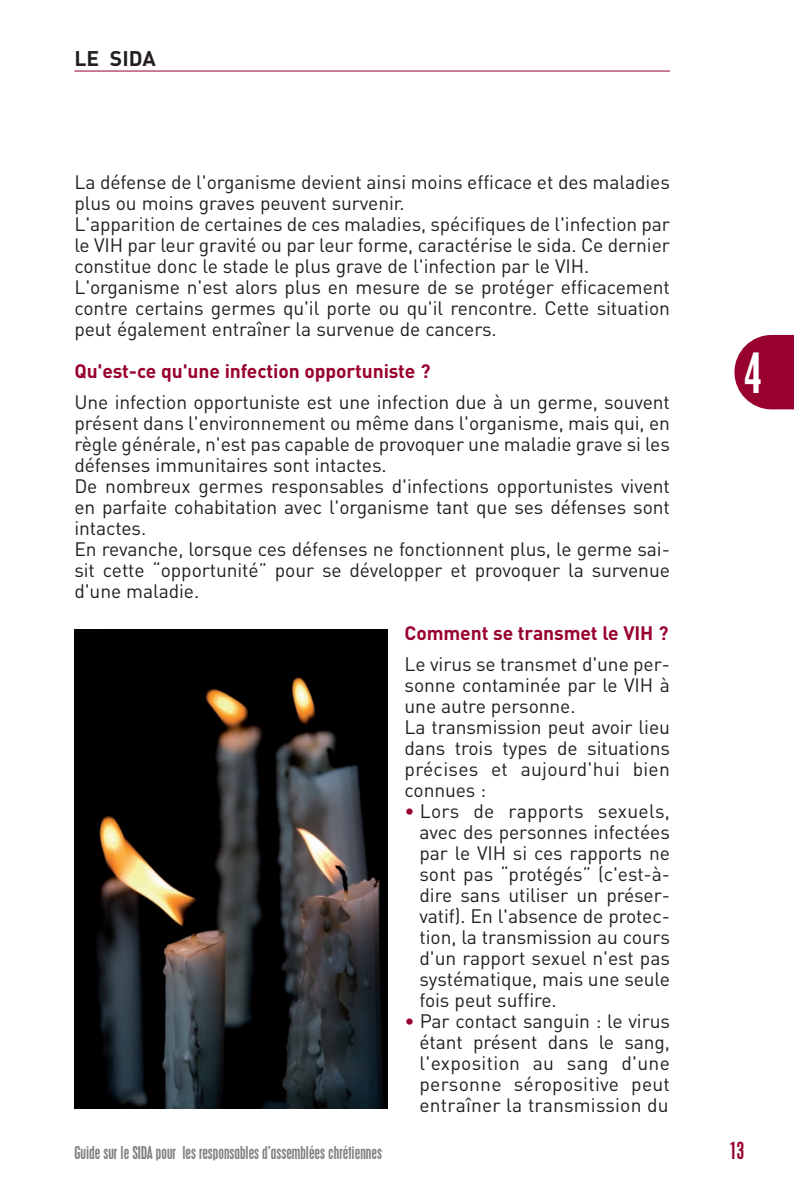
<style>
.page{position:relative;width:794px;height:1191px;background:#fff}
.page>*{position:absolute;margin:0;border:0;box-sizing:border-box;transform-origin:0 0}
.t1{font:condensed 49px "Placard";color:#fff}
.t2{font:700 21px "DIN";color:#231f20}
.t3{font:condensed 21px "Placard";color:#98012d}
.t4{font:19.25px/21px "DIN";letter-spacing:-.005em;color:#231f20}
.t5{font:700 19.25px "DIN";letter-spacing:-.005em;color:#98012d}
.t6{font:condensed 15.75px "Placard";color:#808285}
.s1{color:#98012d}
</style>
<div class="page">
<svg style="left:734px;top:335px;width:60px;height:74px"></svg>
<hr style="left:74px;top:71px;width:596px;height:1px;background:#98012d">
<img style="left:74px;top:629px;width:313px;height:479px">
<p class="t2" style="left:74px;top:51px;width:83px">LE SIDA</p>
<p class="t4" style="left:74px;top:173px;width:597px">La défense de l'organisme devient ainsi moins efficace et des maladies plus ou moins graves peuvent survenir.<br>L'apparition de certaines de ces maladies, spécifiques de l'infection par le VIH par leur gravité ou par leur forme, caractérise le sida. Ce dernier constitue donc le stade le plus grave de l'infection par le VIH.<br>L'organisme n'est alors plus en mesure de se protéger efficacement contre certains germes qu'il porte ou qu'il rencontre. Cette situation peut également entraîner la survenue de cancers.</p>
<p class="t5" style="left:74px;top:364px;width:357px">Qu'est-ce qu'une infection opportuniste ?</p>
<p class="t4" style="left:74px;top:393px;width:597px">Une infection opportuniste est une infection due à un germe, souvent présent dans l'environnement ou même dans l'organisme, mais qui, en règle générale, n'est pas capable de provoquer une maladie grave si les défenses immunitaires sont intactes.<br>De nombreux germes responsables d'infections opportunistes vivent en parfaite cohabitation avec l'organisme tant que ses défenses sont intactes.<br>En revanche, lorsque ces défenses ne fonctionnent plus, le germe sai&shy;sit cette “opportunité” pour se développer et provoquer la survenue d'une maladie.</p>
<p class="t5" style="left:404px;top:626px;width:265px">Comment se transmet le VIH ?</p>
<p class="t4" style="left:404px;top:655px;width:267px">Le virus se transmet d'une per&shy;sonne contaminée par le VIH à une autre personne.<br>La transmission peut avoir lieu dans trois types de situations précises et aujourd'hui bien connues :</p>
<p class="t4" style="left:419px;top:802px;width:252px;text-align:justify;text-indent:-15px"><span class="s1">•</span> Lors de rapports sexuels, avec des personnes infectées par le VIH si ces rapports ne sont pas “protégés” (c'est-à&shy;dire sans utiliser un préser&shy;vatif). En l'absence de protec&shy;tion, la transmission au cours d'un rapport sexuel n'est pas systématique, mais une seule fois peut suffire.</p>
<p class="t4" style="left:419px;top:1012px;width:252px;text-align:justify;text-indent:-15px"><span class="s1">•</span> Par contact sanguin : le virus étant présent dans le sang, l'exposition au sang d'une personne séropositive peut entraîner la transmission du</p>
<h1 class="t1" style="left:744px;top:352px;width:19px">4</h1>
<p class="t6" style="left:74px;top:1145px;width:309px">Guide sur le SIDA pour les responsables d’assemblées chrétiennes</p>
<p class="t3" style="left:729px;top:1141px;width:16px">13</p>
</div>
